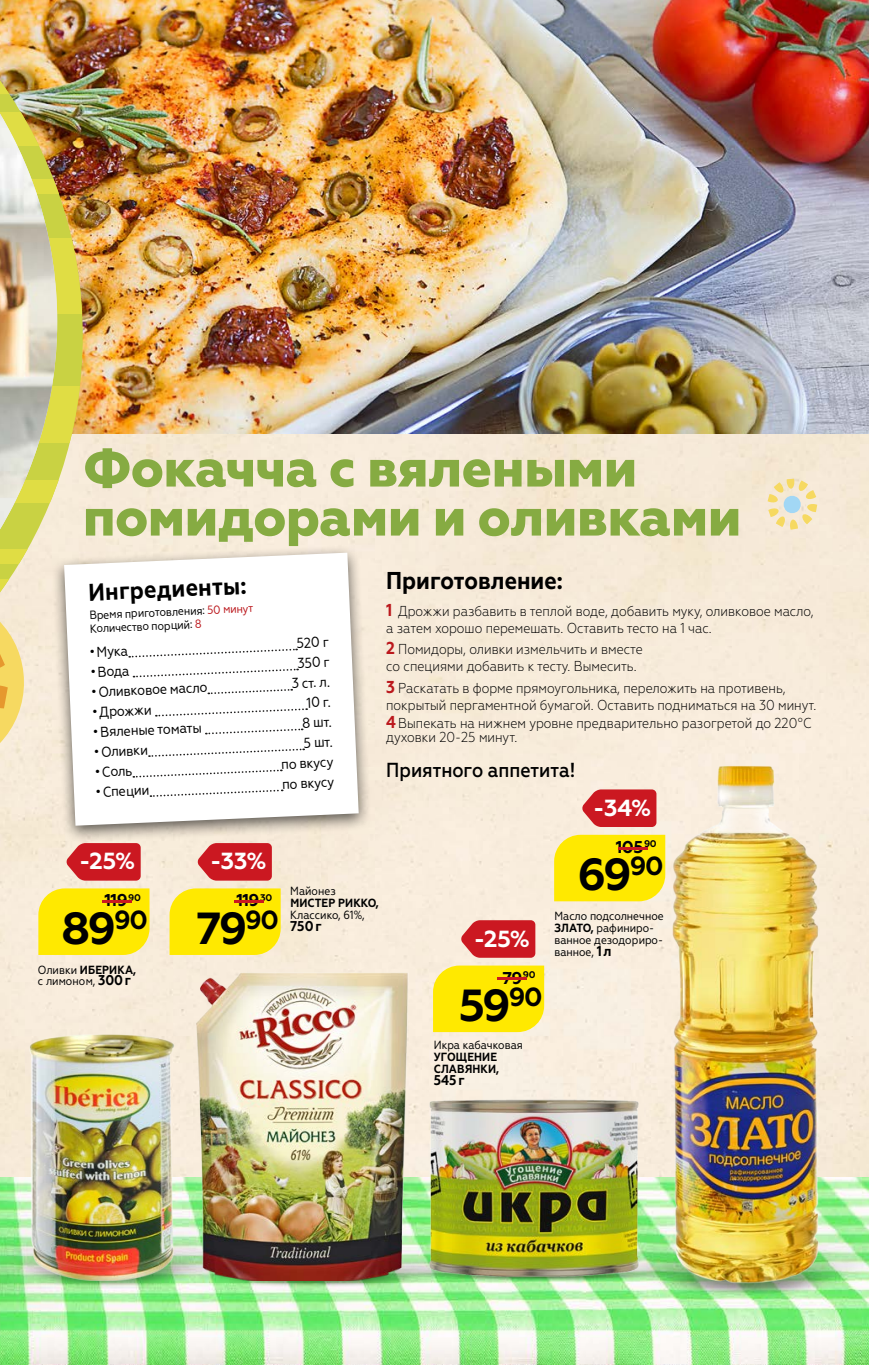
<style>
.page{position:relative;width:869px;height:1365px;background:#fff}
.page>*{position:absolute;margin:0;border:0;box-sizing:border-box;transform-origin:0 0}
.t1{font:800 52.32px/49px "Geometria";letter-spacing:-.01em;color:#86ab42}
.t2{font:700 44.8px "Geometria";letter-spacing:-.065em;color:#000}
.t3{font:700 24.32px "Geometria Narrow";color:#000}
.t4{font:700 23.28px "Geometria";color:#fff}
.t5{font:500 20.3px "Geometria Narrow";color:#000}
.t6{font:700 17.15px "Geometria";letter-spacing:-.03em;color:#000008}
.t7{font:300 14.35px/17px "Geometria Narrow";color:#000}
.t8{font:14.35px "Geometria Narrow";color:#000}
.t9{font:700 14.17px "Geometria Narrow";color:#000}
.t10{font:11.9px/11.9px "Geometria Narrow";color:#000}
.t11{font:700 11.9px/11.9px "Geometria Narrow";letter-spacing:.01em;color:#000}
.t12{font:700 9.62px "Geometria";letter-spacing:-.03em;color:#000008}
.s1{color:#bb181d}
.s2{font-weight:700;font-size:17.32px;color:#bb181d}
.s3{font-size:17.15px;color:#cb1821}
.s4{font-weight:700}
.s5{font-weight:700;font-size:14.17px}
</style>
<div class="page">
<img style="left:1px;top:433px;width:867px;height:744px">
<svg style="left:767px;top:478px;width:49px;height:51px;background:#ede3bd"></svg>
<img style="left:83px;top:0;width:785px;height:433px">
<div style="left:51px;top:545px;width:320px;height:298px;background:#000;opacity:.63"></div>
<svg style="left:64px;top:552px;width:294px;height:273px"></svg>
<svg style="left:129px;top:647px;width:168px;height:11px"></svg>
<svg style="left:133px;top:667px;width:165px;height:11px"></svg>
<svg style="left:208px;top:688px;width:84px;height:7px"></svg>
<svg style="left:156px;top:707px;width:151px;height:10px"></svg>
<svg style="left:206px;top:727px;width:96px;height:8px"></svg>
<svg style="left:149px;top:747px;width:155px;height:10px"></svg>
<svg style="left:133px;top:768px;width:149px;height:10px"></svg>
<svg style="left:150px;top:788px;width:132px;height:9px"></svg>
<img style="left:0;top:1177px;width:868px;height:187px">
<img style="left:572px;top:1206px;width:296px;height:92px">
<img style="left:636px;top:759px;width:191px;height:534px">
<div style="left:554px;top:834px;width:111px;height:67px;background:#ffe900"></div>
<svg style="left:581px;top:789px;width:75px;height:38px;background:#d03037"></svg>
<div style="left:38px;top:888px;width:111px;height:66px;background:#ffe900"></div>
<svg style="left:66px;top:843px;width:75px;height:37px;background:#cf2d33"></svg>
<img style="left:642px;top:1247px;width:90px;height:34px">
<img style="left:425px;top:1082px;width:217px;height:214px">
<img style="left:0;top:1290px;width:71px;height:38px">
<img style="left:0;top:1201px;width:282px;height:89px">
<img style="left:26px;top:1027px;width:118px;height:252px">
<img style="left:102px;top:1226px;width:433px;height:62px">
<img style="left:144px;top:959px;width:277px;height:321px">
<div style="left:169px;top:888px;width:111px;height:66px;background:#ffe900"></div>
<svg style="left:197px;top:843px;width:75px;height:37px;background:#cf2d33"></svg>
<div style="left:433px;top:965px;width:111px;height:66px;background:#ffe900"></div>
<svg style="left:460px;top:920px;width:75px;height:37px;background:#cf2e35"></svg>
<img style="left:0;top:0;width:83px;height:779px">
<img style="left:0;top:114px;width:57px;height:415px">
<h1 class="t1" style="left:83px;top:445px;width:660px">Фокачча с вялеными помидорами и оливками</h1>
<h3 class="t3" style="left:88px;top:577px;width:159px;rotate:-2deg">Ингредиенты:</h3>
<p class="t10" style="left:89px;top:609px;width:165px;line-height:13.5px;rotate:-3deg">Время приготовления: <span class="s1">50 минут<br></span>Количество порций: <span class="s1">8</span></p>
<p class="t8" style="left:89px;top:644px;width:40px;rotate:-3deg">•Мука</p>
<h3 class="t3" style="left:386px;top:566px;width:178px">Приготовление:</h3>
<p class="t7" style="left:386px;top:602px;width:428px"><span class="s2">1</span> Дрожжи разбавить в теплой воде, добавить муку, оливковое масло, а затем хорошо перемешать. Оставить тесто на 1 час.</p>
<p class="t7" style="left:386px;top:641px;width:258px"><span class="s2">2</span> Помидоры, оливки измельчить и вместе со специями добавить к тесту. Вымесить.</p>
<p class="t7" style="left:386px;top:679px;width:431px"><span class="s2">3</span> Раскатать в форме прямоугольника, переложить на противень, покрытый пергаментной бумагой. Оставить подниматься на 30 минут.</p>
<p class="t7" style="left:386px;top:716px;width:427px;line-height:13.5px"><span class="s2">4</span>Выпекать на нижнем уровне предварительно разогретой до 220°C духовки 20-25 минут.</p>
<h3 class="t5" style="left:386px;top:758px;width:190px">Приятного аппетита!</h3>
<p class="t8" style="left:296px;top:634px;width:34px;rotate:-3deg">520 г</p>
<p class="t8" style="left:297px;top:654px;width:34px;rotate:-3deg">350 г</p>
<p class="t8" style="left:90px;top:664px;width:40px;rotate:-3deg">•Вода</p>
<p class="t8" style="left:291px;top:675px;width:40px;rotate:-3deg">3 ст. л.</p>
<p class="t8" style="left:91px;top:684px;width:118px;rotate:-3deg">•Оливковое масло</p>
<p class="t8" style="left:306px;top:694px;width:26px;rotate:-3deg">10 г.</p>
<p class="t8" style="left:92px;top:704px;width:61px;rotate:-3deg">•Дрожжи</p>
<p class="t8" style="left:301px;top:714px;width:31px;rotate:-3deg">8 шт.</p>
<p class="t8" style="left:93px;top:724px;width:110px;rotate:-3deg">•Вяленые томаты</p>
<p class="t8" style="left:303px;top:734px;width:30px;rotate:-3deg">5 шт.</p>
<p class="t8" style="left:93px;top:744px;width:56px;rotate:-3deg">•Оливки</p>
<p class="t8" style="left:281px;top:755px;width:54px;rotate:-3deg">по вкусу</p>
<p class="t8" style="left:94px;top:763px;width:39px;rotate:-3deg">•Соль</p>
<p class="t8" style="left:282px;top:775px;width:54px;rotate:-3deg">по вкусу</p>
<p class="t8" style="left:95px;top:783px;width:55px;rotate:-3deg">•Специи</p>
<h3 class="t4" style="left:593px;top:793px;width:59px">-34%</h3>
<h3 class="t4" style="left:79px;top:847px;width:58px">-25%</h3>
<h3 class="t4" style="left:210px;top:847px;width:58px">-33%</h3>
<p class="t12" style="left:94px;top:891px;width:49px"><span class="s3">-</span>90</p>
<p class="t6" style="left:105px;top:890px;width:25px">119</p>
<h2 class="t2" style="left:61px;top:901px;width:88px">89<sup>90</sup></h2>
<p class="t12" style="left:225px;top:891px;width:49px"><span class="s3">-</span>30</p>
<p class="t6" style="left:236px;top:890px;width:25px">119</p>
<h2 class="t2" style="left:196px;top:901px;width:84px">79<sup>90</sup></h2>
<p class="t10" style="left:290px;top:885px;width:47px">Майонез</p>
<p class="t11" style="left:290px;top:897px;width:90px">МИСТЕР РИККО,</p>
<p class="t10" style="left:290px;top:909px;width:76px">Классико, 61%,</p>
<p class="t9" style="left:290px;top:917px;width:33px">750г</p>
<h3 class="t4" style="left:474px;top:924px;width:58px">-25%</h3>
<p class="t12" style="left:609px;top:838px;width:49px"><span class="s3">-</span>90</p>
<p class="t6" style="left:615px;top:836px;width:29px">105</p>
<h2 class="t2" style="left:577px;top:847px;width:87px">69<sup>90</sup></h2>
<p class="t10" style="left:554px;top:910px;width:111px">Масло подсолнечное<br><span class="s4">ЗЛАТО,</span> рафиниро&shy;ванное дезодориро&shy;ванное, <span class="s5">1л</span></p>
<p class="t10" style="left:38px;top:963px;width:100px">Оливки <span class="s4">ИБЕРИКА, </span>с лимоном, <span class="s5">300г</span></p>
<p class="t12" style="left:488px;top:968px;width:49px"><span class="s3">-</span>90</p>
<p class="t6" style="left:502px;top:967px;width:21px">79</p>
<h2 class="t2" style="left:458px;top:978px;width:85px">59<sup>90</sup></h2>
<p class="t10" style="left:433px;top:1039px;width:91px">Икра кабачковая</p>
<p class="t11" style="left:433px;top:1051px;width:67px">УГОЩЕНИЕ<br>СЛАВЯНКИ,</p>
<p class="t9" style="left:433px;top:1071px;width:32px">545г</p>
</div>
